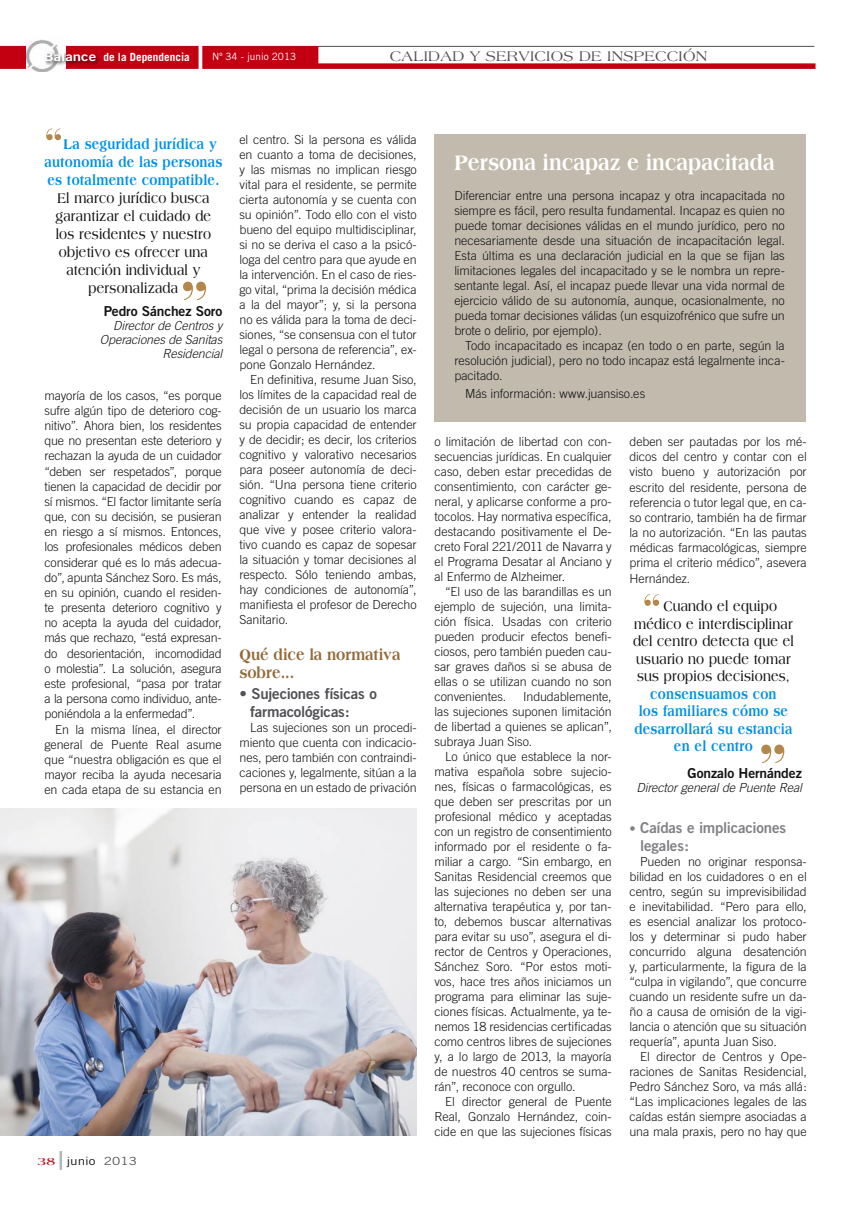
<style>
.page{position:relative;width:851px;height:1205px;background:#fff}
.page>*{position:absolute;margin:0;border:0;box-sizing:border-box;transform-origin:0 0}
.t1{font:800 22.5px "Americana";color:#fff;scale:.85 1}
.t2{font:800 16.25px/17.5px "Americana";color:#936a39;scale:.85 1}
.t3{font:700 15px/18px "Americana";letter-spacing:.02em;color:#131316;text-align:center;scale:.8 1}
.t4{font:800 15px/17.5px "Americana";letter-spacing:.02em;color:#0091e3;scale:.8 1}
.t5{font:15px/18px "Trade Gothic Bold Two";letter-spacing:-.015em;color:#515055}
.t6{font:15px "Americana";letter-spacing:.02em;color:#515055}
.t7{font:15px/18px "Trade Gothic Bold Two";letter-spacing:-.015em;color:#828186}
.t8{font:13.75px "Trade Gothic Bold Two";letter-spacing:-.005em;color:#131316}
.t9{font:300 12.5px/15px "Trade Gothic";letter-spacing:-.005em;color:#131316;text-align:justify}
.t10{font:italic 300 12.5px/13.8px "Trade Gothic";letter-spacing:-.01em;color:#131316;text-align:right}
.t11{font:700 11.25px "Trade Gothic";color:#fff}
.t12{font:11.25px "Trade Gothic";color:#131316;scale:1.2 1}
.t13{font:10px "Trade Gothic";color:#fff}
.s1{font-family:"Trade Gothic Bold Two";font-weight:400;font-size:12.5px}
.s2{font-family:"Americana";font-weight:700;color:#c20011}
.s3{color:#515055}
.s4{font-size:12.5px}
</style>
<div class="page">
<svg style="left:60px;top:1151px;width:2px;height:19px"></svg>
<svg style="left:0;top:46px;width:815px;height:23px"></svg>
<svg style="left:198px;top:45px;width:4px;height:24px"></svg>
<img style="left:27px;top:40px;width:38px;height:32px">
<div style="left:43px;top:50px;width:58px;height:17px;background:#131316;opacity:.75"></div>
<div style="left:434px;top:134px;width:372px;height:288px;background:#c2bbad"></div>
<svg style="left:46px;top:128px;width:15px;height:12px"></svg>
<svg style="left:183px;top:282px;width:23px;height:18px"></svg>
<svg style="left:644px;top:594px;width:15px;height:12px"></svg>
<svg style="left:761px;top:744px;width:23px;height:19px"></svg>
<img style="left:0;top:808px;width:416px;height:327px">
<p class="t11" style="left:44px;top:50px;width:148px"><span class="s1">Balance</span> de la Dependencia</p>
<p class="t13" style="left:212px;top:51px;width:86px">Nº 34 - junio 2013</p>
<p class="t6" style="left:389px;top:48px;width:319px">CALIDAD Y SERVICIOS DE INSPECCIÓN</p>
<p class="t4" style="left:44px;top:135px;width:224px;line-height:18px;text-indent:19px">La seguridad jurídica y autonomía de las personas es totalmente compatible.</p>
<p class="t3" style="left:56px;top:189px;width:196px">El marco jurídico busca garantizar el cuidado de los residentes y nuestro objetivo es ofrecer una atención individual y personalizada</p>
<p class="t8" style="left:104px;top:303px;width:120px">Pedro Sánchez Soro</p>
<p class="t10" style="left:100px;top:319px;width:124px">Director de Centros y<br>Operaciones de Sanitas<br>Residencial</p>
<p class="t9" style="left:44px;top:388px;width:179px">mayoría de los casos, “es porque sufre algún tipo de deterioro cog&shy;nitivo”. Ahora bien, los residentes que no presentan este deterioro y rechazan la ayuda de un cuidador “deben ser respetados”, porque tienen la capacidad de decidir por sí mismos. “El factor limitante sería que, con su decisión, se pusieran en riesgo a sí mismos. Entonces, los profesionales médicos deben considerar qué es lo más adecua&shy;do”, apunta Sánchez Soro. Es más, en su opinión, cuando el residen&shy;te presenta deterioro cognitivo y no acepta la ayuda del cuidador, más que rechazo, “está expresan&shy;do desorientación, incomodidad o molestia”. La solución, asegura este profesional, “pasa por tratar a la persona como individuo, ante&shy;poniéndola a la enfermedad”.</p>
<p class="t9" style="left:44px;top:721px;width:179px;text-indent:11px">En la misma línea, el director general de Puente Real asume que “nuestra obligación es que el mayor reciba la ayuda necesaria en cada etapa de su estancia en</p>
<p class="t9" style="left:239px;top:132px;width:179px">el centro. Si la persona es válida en cuanto a toma de decisiones, y las mismas no implican riesgo vital para el residente, se permite cierta autonomía y se cuenta con su opinión”. Todo ello con el visto bueno del equipo multidisciplinar, si no se deriva el caso a la psicó&shy;loga del centro para que ayude en la intervención. En el caso de ries&shy;go vital, “prima la decisión médica a la del mayor”; y, si la persona no es válida para la toma de deci&shy;siones, “se consensua con el tutor legal o persona de referencia”, ex&shy;pone Gonzalo Hernández.</p>
<p class="t9" style="left:239px;top:372px;width:179px;text-indent:11px">En definitiva, resume Juan Siso, los límites de la capacidad real de decisión de un usuario los marca su propia capacidad de entender y de decidir; es decir, los criterios cognitivo y valorativo necesarios para poseer autonomía de deci&shy;sión. “Una persona tiene criterio cognitivo cuando es capaz de analizar y entender la realidad que vive y posee criterio valora&shy;tivo cuando es capaz de sopesar la situación y tomar decisiones al respecto. Sólo teniendo ambas, hay condiciones de autonomía”, manifiesta el profesor de Derecho Sanitario.</p>
<h2 class="t2" style="left:239px;top:646px;width:191px">Qué dice la normativa sobre...</h2>
<p class="t5" style="left:250px;top:685px;width:128px;text-indent:-11px">• Sujeciones físicas o farmacológicas:</p>
<p class="t9" style="left:239px;top:720px;width:179px;text-indent:11px">Las sujeciones son un procedi&shy;miento que cuenta con indicacio&shy;nes, pero también con contraindi&shy;caciones y, legalmente, sitúan a la persona en un estado de privación</p>
<p class="t12" style="left:38px;top:1154px;width:84px"><span class="s2">38</span> junio <span class="s3">2013</span></p>
<h1 class="t1" style="left:454px;top:149px;width:378px">Persona incapaz e incapacitada</h1>
<p class="t9" style="left:454px;top:188px;width:332px">Diferenciar entre una persona incapaz y otra incapacitada no siempre es fácil, pero resulta fundamental. Incapaz es quien no puede tomar decisiones válidas en el mundo jurídico, pero no necesariamente desde una situación de incapacitación legal.<br>Esta última es una declaración judicial en la que se fijan las limitaciones legales del incapacitado y se le nombra un repre&shy;sentante legal. Así, el incapaz puede llevar una vida normal de ejercicio válido de su autonomía, aunque, ocasionalmente, no pueda tomar decisiones válidas (un esquizofrénico que sufre un brote o delirio, por ejemplo).</p>
<p class="t9" style="left:454px;top:338px;width:332px;text-indent:11px">Todo incapacitado es incapaz (en todo o en parte, según la resolución judicial), pero no todo incapaz está legalmente inca&shy;pacitado.</p>
<p class="t9" style="left:465px;top:386px;width:182px">Más información: www.juansiso.es</p>
<p class="t9" style="left:434px;top:434px;width:179px">o limitación de libertad con con&shy;secuencias jurídicas. En cualquier caso, deben estar precedidas de consentimiento, con carácter ge&shy;neral, y aplicarse conforme a pro&shy;tocolos. Hay normativa específica, destacando positivamente el De&shy;creto Foral 221/2011 de Navarra y el Programa Desatar al Anciano y al Enfermo de Alzheimer.</p>
<p class="t9" style="left:434px;top:584px;width:179px;text-indent:11px">“El uso de las barandillas es un ejemplo de sujeción, una limita&shy;ción física. Usadas con criterio pueden producir efectos benefi&shy;ciosos, pero también pueden cau&shy;sar graves daños si se abusa de ellas o se utilizan cuando no son convenientes.</p>
<p class="t9" style="left:434px;top:689px;width:179px;text-indent:89px">Indudablemente, las sujeciones suponen limitación de libertad a quienes se aplican”, subraya Juan Siso.</p>
<p class="t9" style="left:434px;top:749px;width:179px;text-indent:11px">Lo único que establece la nor&shy;mativa española sobre sujecio&shy;nes, físicas o farmacológicas, es que deben ser prescritas por un profesional médico y aceptadas con un registro de consentimiento informado por el residente o fa&shy;miliar a cargo. “Sin embargo, en Sanitas Residencial creemos que las sujeciones no deben ser una alternativa terapéutica y, por tan&shy;to, debemos buscar alternativas para evitar su uso”, asegura el di&shy;rector de Centros y Operaciones, Sánchez Soro. “Por estos moti&shy;vos, hace tres años iniciamos un programa para eliminar las suje&shy;ciones físicas. Actualmente, ya te&shy;nemos 18 residencias certificadas como centros libres de sujeciones y, a lo largo de 2013, la mayoría de nuestros 40 centros se suma&shy;rán”, reconoce con orgullo.</p>
<p class="t9" style="left:434px;top:1094px;width:179px;text-indent:11px">El director general de Puente Real, Gonzalo Hernández, coin&shy;cide en que las sujeciones físicas</p>
<p class="t9" style="left:629px;top:434px;width:179px">deben ser pautadas por los mé&shy;dicos del centro y contar con el visto bueno y autorización por escrito del residente, persona de referencia o tutor legal que, en ca&shy;so contrario, también ha de firmar la no autorización. “En las pautas médicas farmacológicas, siempre prima el criterio médico”, asevera Hernández.</p>
<p class="t3" style="left:633px;top:597px;width:202px;line-height:17.5px;text-align:left;text-indent:30px">Cuando el equipo médico e interdisciplinar del centro detecta que el usuario no puede tomar sus propios decisiones,</p>
<p class="t4" style="left:634px;top:684px;width:199px;text-align:center">consensuamos con<br>los familiares cómo se desarrollará su estancia en el centro</p>
<p class="t8" style="left:687px;top:765px;width:116px">Gonzalo Hernández</p>
<p class="t10" style="left:636px;top:780px;width:167px">Director general de Puente Real</p>
<p class="t7" style="left:640px;top:818px;width:147px;text-indent:-11px"><span class="s4">•</span> Caídas e implicaciones legales:</p>
<p class="t9" style="left:629px;top:853px;width:179px;text-indent:11px">Pueden no originar responsa&shy;bilidad en los cuidadores o en el centro, según su imprevisibilidad e inevitabilidad. “Pero para ello, es esencial analizar los protoco&shy;los y determinar si pudo haber concurrido alguna desatención y, particularmente, la figura de la “culpa in vigilando”, que concurre cuando un residente sufre un da&shy;ño a causa de omisión de la vigi&shy;lancia o atención que su situación requería”, apunta Juan Siso.</p>
<p class="t9" style="left:629px;top:1048px;width:179px;text-indent:11px">El director de Centros y Ope&shy;raciones de Sanitas Residencial, Pedro Sánchez Soro, va más allá: “Las implicaciones legales de las caídas están siempre asociadas a una mala praxis, pero no hay que</p>
</div>
